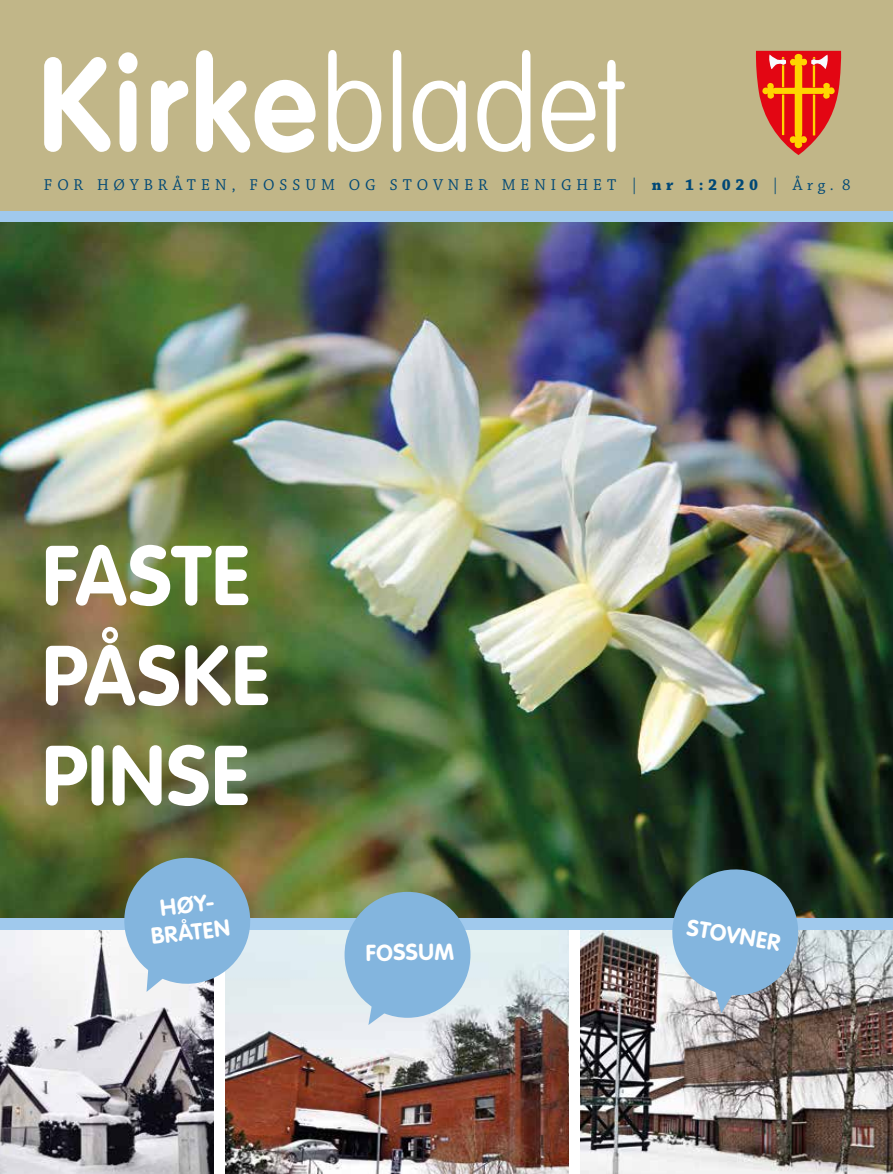
<style>
.page{position:relative;width:893px;height:1174px;background:#fff}
.page>*{position:absolute;margin:0;border:0;box-sizing:border-box;transform-origin:0 0}
.t1{font:100 130.95px "VAG Rounded";letter-spacing:-.01em;color:#fff;scale:.9 1}
.t2{font:700 83.25px/99.9px "VAG Rounded";letter-spacing:.015em;color:#fff}
.t3{font:700 22.8px/27.3px "VAG Rounded";color:#fff;text-align:center}
.t4{font:16.5px "Chaparral Pro";letter-spacing:.31em;color:#004876}
.s1{font-weight:700}
</style>
<div class="page">
<img style="left:0;top:222px;width:893px;height:696px">
<div style="left:0;top:0;width:893px;height:214px;background:#c1b688"></div>
<div style="left:0;top:212px;width:893px;height:10px;background:#a0c9ed"></div>
<svg style="left:756px;top:51px;width:85px;height:104px"></svg>
<div style="left:0;top:918px;width:893px;height:10px;background:#a0c9ed"></div>
<img style="left:580px;top:929px;width:313px;height:245px">
<img style="left:225px;top:929px;width:344px;height:245px">
<img style="left:0;top:930px;width:214px;height:244px">
<div style="left:0;top:919px;width:893px;height:10px;background:#a0c9ed"></div>
<div style="left:344px;top:891px;width:127px;height:127px;background:#83b5de;border-radius:50%"></div>
<svg style="left:368px;top:1004px;width:27px;height:21px"></svg>
<svg style="left:119px;top:852px;width:136px;height:140px;background:#91b1c4"></svg>
<svg style="left:663px;top:860px;width:144px;height:153px;background:#7e9eb3"></svg>
<h1 class="t1" style="left:39px;top:30px;width:653px"><span class="s1">Kirke</span>bladet</h1>
<p class="t4" style="left:44px;top:175px;width:808px">FOR HØYBRÅTEN, FOSSUM OG STOVNER MENIGHET | <span class="s1">nr 1:2020</span> | Årg. 8</p>
<h2 class="t2" style="left:42px;top:525px;width:228px">FASTE<br>PÅSKE<br>PINSE</h2>
<h3 class="t3" style="left:147px;top:895px;width:81px;rotate:-6deg">HØY-<br>BRÅTEN</h3>
<h3 class="t3" style="left:366px;top:939px;width:90px;rotate:-1deg">FOSSUM</h3>
<h3 class="t3" style="left:690px;top:913px;width:96px;rotate:10deg">STOVNER</h3>
</div>
